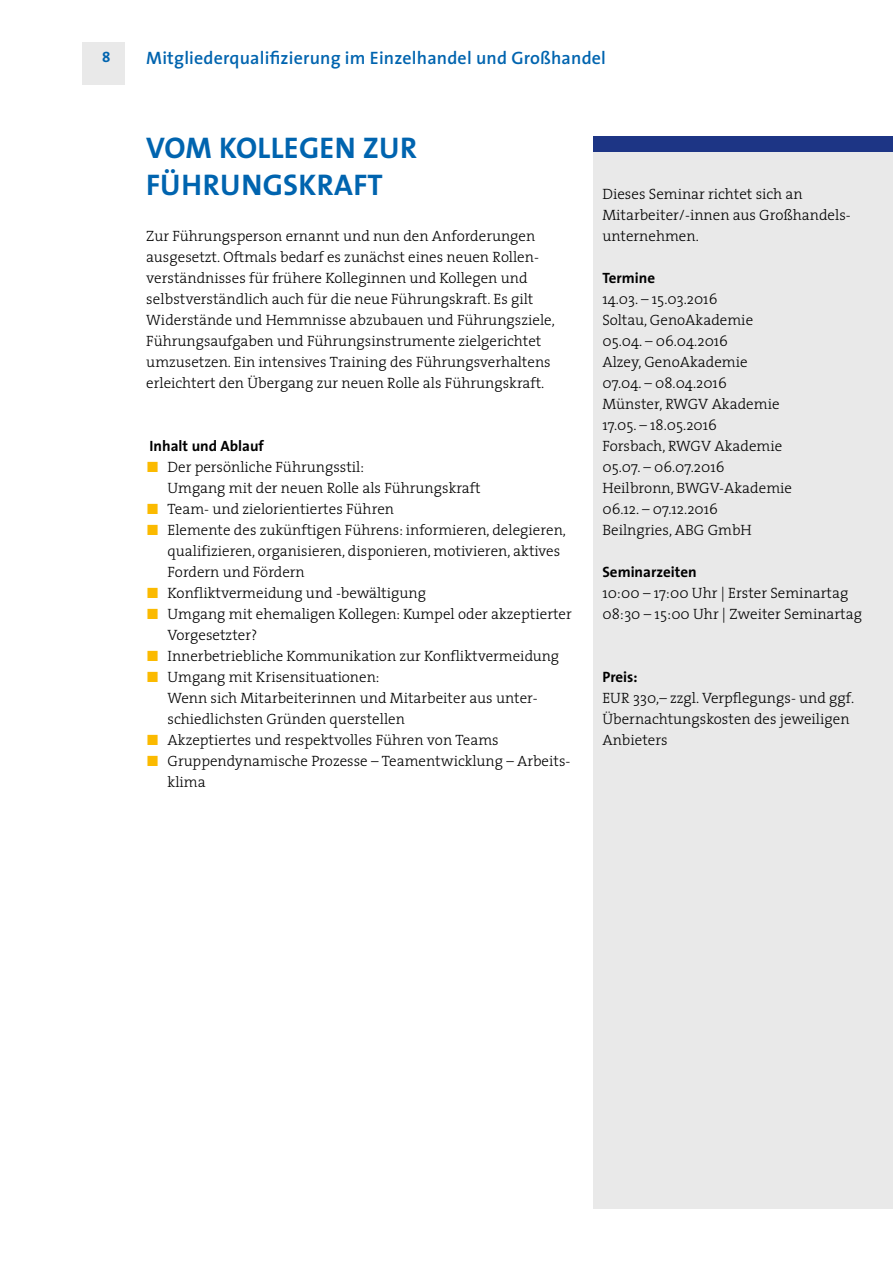
<style>
.page{position:relative;width:893px;height:1263px;background:#fff}
.page>*{position:absolute;margin:0;border:0;box-sizing:border-box;transform-origin:0 0}
.t1{font:700 30px/37.5px "The Sans";letter-spacing:.01em;color:#0064af}
.t2{font:600 18px "The Sans";letter-spacing:.01em;color:#0064af}
.t3{font:300 15px/21px "The Serif";color:#000}
.t4{font:700 15px "The Sans";color:#000}
.t5{font:15px "The Sans Bold Caps";color:#0064af}
.s1{font-family:"The Sans Expert";font-weight:400;color:#fbba00}
</style>
<div class="page">
<div style="left:82px;top:43px;width:43px;height:42px;background:#e9e9e9"></div>
<div style="left:594px;top:148px;width:299px;height:1060px;background:#e9e9e9"></div>
<div style="left:594px;top:136px;width:299px;height:15px;background:#1d3585"></div>
<p class="t5" style="left:102px;top:44px;width:10px">8</p>
<p class="t2" style="left:146px;top:43px;width:461px">Mitgliederqualifizierung im Einzelhandel und Großhandel</p>
<h1 class="t1" style="left:146px;top:128px;width:272px">VOM KOLLEGEN ZUR<br>FÜHRUNGSKRAFT</h1>
<p class="t3" style="left:146px;top:225px;width:410px">Zur Führungsperson ernannt und nun den Anforderungen ausgesetzt. Oftmals bedarf es zunächst eines neuen Rollen&shy;verständnisses für frühere Kolleginnen und Kollegen und selbstverständlich auch für die neue Führungskraft. Es gilt Widerstände und Hemmnisse abzubauen und Führungsziele, Führungsaufgaben und Führungsinstrumente zielgerichtet umzusetzen. Ein intensives Training des Führungsverhaltens erleichtert den Übergang zur neuen Rolle als Führungskraft.</p>
<p class="t4" style="left:150px;top:433px;width:116px">Inhalt und Ablauf</p>
<p class="t3" style="left:146px;top:456px;width:219px"><span class="s1">ó</span> Der persönliche Führungsstil:</p>
<p class="t3" style="left:168px;top:477px;width:315px">Umgang mit der neuen Rolle als Führungskraft</p>
<p class="t3" style="left:146px;top:498px;width:249px"><span class="s1">ó</span> Team- und zielorientiertes Führen</p>
<p class="t3" style="left:146px;top:519px;width:421px"><span class="s1">ó</span> Elemente des zukünftigen Führens: informieren, delegieren,</p>
<p class="t3" style="left:168px;top:540px;width:394px">qualifizieren, organisieren, disponieren, motivieren, aktives</p>
<p class="t3" style="left:168px;top:561px;width:139px">Fordern und Fördern</p>
<p class="t3" style="left:146px;top:582px;width:281px"><span class="s1">ó</span> Konfliktvermeidung und -bewältigung</p>
<p class="t3" style="left:146px;top:603px;width:427px"><span class="s1">ó</span> Umgang mit ehemaligen Kollegen: Kumpel oder akzeptierter</p>
<p class="t3" style="left:168px;top:624px;width:91px">Vorgesetzter?</p>
<p class="t3" style="left:146px;top:645px;width:415px"><span class="s1">ó</span> Innerbetriebliche Kommunikation zur Konfliktvermeidung</p>
<p class="t3" style="left:146px;top:666px;width:235px"><span class="s1">ó</span> Umgang mit Krisensituationen:</p>
<p class="t3" style="left:168px;top:687px;width:372px">Wenn sich Mitarbeiterinnen und Mitarbeiter aus unter-</p>
<p class="t3" style="left:168px;top:708px;width:239px">schiedlichsten Gründen querstellen</p>
<p class="t3" style="left:146px;top:729px;width:354px"><span class="s1">ó</span> Akzeptiertes und respektvolles Führen von Teams</p>
<p class="t3" style="left:146px;top:750px;width:426px"><span class="s1">ó</span> Gruppendynamische Prozesse – Teamentwicklung – Arbeits-</p>
<p class="t3" style="left:168px;top:771px;width:40px">klima</p>
<p class="t3" style="left:602px;top:183px;width:248px">Dieses Seminar richtet sich an<br>Mitarbeiter/-innen aus Großhandels&shy;unternehmen.</p>
<p class="t4" style="left:602px;top:265px;width:54px">Termine</p>
<p class="t3" style="left:602px;top:288px;width:191px">14.03. – 15.03.2016<br>Soltau, GenoAkademie<br>05.04. – 06.04.2016<br>Alzey, GenoAkademie<br>07.04. – 08.04.2016<br>Münster, RWGV Akademie<br>17.05. – 18.05.2016<br>Forsbach, RWGV Akademie<br>05.07. – 06.07.2016<br>Heilbronn, BWGV-Akademie<br>06.12. – 07.12.2016<br>Beilngries, ABG GmbH</p>
<p class="t4" style="left:602px;top:559px;width:96px">Seminarzeiten</p>
<p class="t3" style="left:602px;top:582px;width:261px">10:00 – 17:00 Uhr | Erster Seminartag<br>08:30 – 15:00 Uhr | Zweiter Seminartag</p>
<p class="t4" style="left:602px;top:664px;width:37px">Preis:</p>
<p class="t3" style="left:602px;top:687px;width:253px">EUR 330,– zzgl. Verpflegungs- und ggf.<br>Übernachtungskosten des jeweiligen<br>Anbieters</p>
</div>
